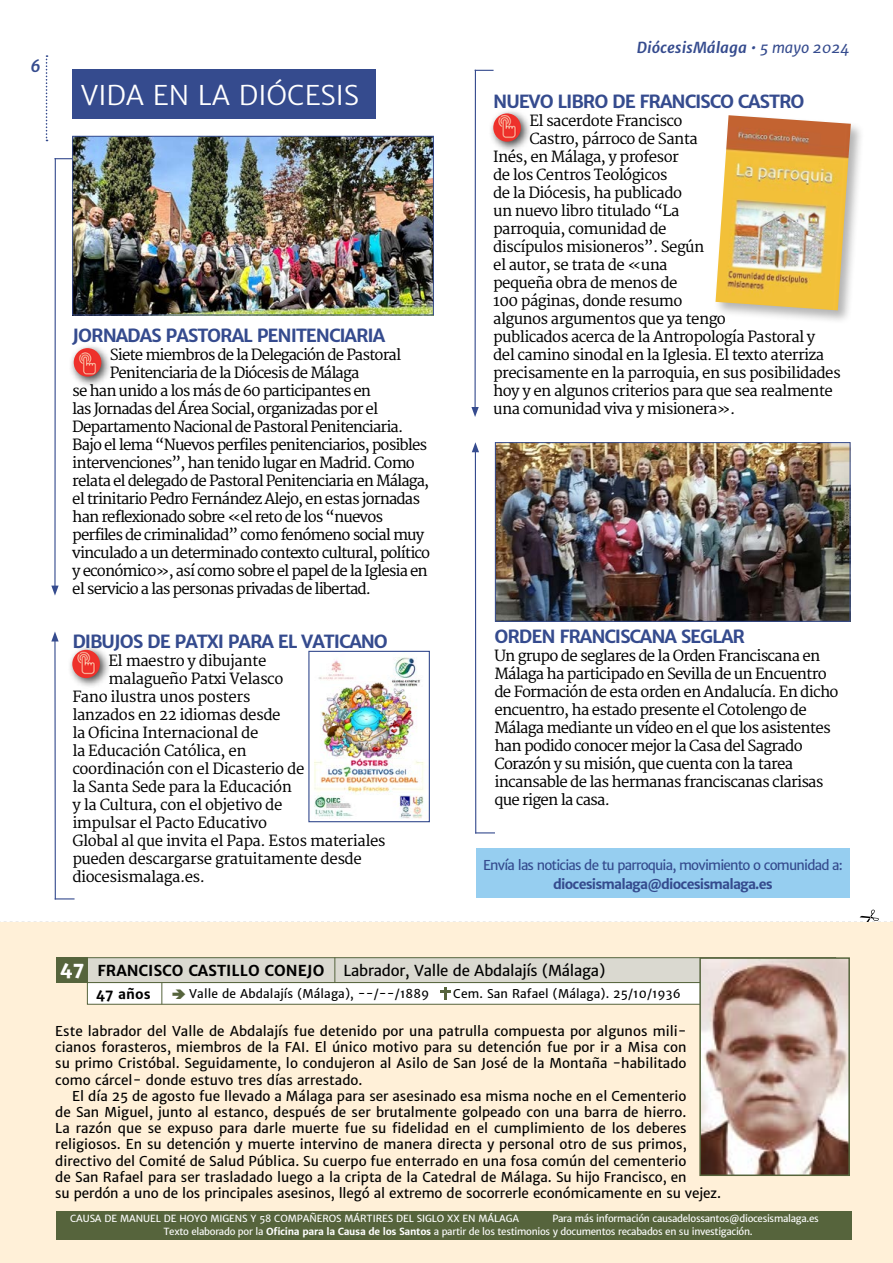
<style>
.page{position:relative;width:893px;height:1263px;background:#fff}
.page>*{position:absolute;margin:0;border:0;box-sizing:border-box;transform-origin:0 0}
.t1{font:27px "Merriweather Sans";color:#fff}
.t2{font:700 18px "Merriweather Sans";letter-spacing:-.06em;color:#354b8e}
.t3{font:italic 700 16.5px "Merriweather Sans";color:#354b8e}
.t4{font:15px/18px "Merriweather";letter-spacing:-.05em;color:#000}
.t5{font:15px "Merriweather";letter-spacing:-.03em;color:#000}
.t6{font:15px "Merriweather Sans";letter-spacing:-.015em;color:#000}
.t7{font:700 15px "Merriweather Sans";color:#000}
.t8{font:italic 700 15px "Merriweather Sans";color:#354b8e}
.t9{font:13.5px/16.2px "Merriweather Sans";color:#000;text-align:justify}
.t10{font:13.5px "Merriweather Sans";letter-spacing:-.06em;color:#354b8e}
.t11{font:700 13.5px "Merriweather Sans";letter-spacing:-.06em;color:#354b8e}
.t12{font:700 13.5px "Merriweather Sans";color:#000}
.t13{font:12px "Merriweather Sans";letter-spacing:.01em;color:#000}
.t14{font:9.75px/13.5px "Merriweather Sans";letter-spacing:-.03em;color:#fff}
.t15{font:9.75px "Merriweather Sans";letter-spacing:-.01em;color:#fff}
.s1{font-weight:400}
.s2{font-weight:800;font-size:18px;color:#fff}
.s3{font-weight:700}
</style>
<div class="page">
<svg style="left:46px;top:55px;width:2px;height:86px"></svg>
<div style="left:72px;top:70px;width:304px;height:49px;background:#354b8e"></div>
<hr style="left:475px;top:450px;width:1px;height:383px;background:#354b8e">
<svg style="left:472px;top:442px;width:7px;height:10px"></svg>
<svg style="left:475px;top:832px;width:20px;height:1px"></svg>
<div style="left:476px;top:848px;width:374px;height:49px;background:#96cef0"></div>
<div style="left:67px;top:645px;width:44px;height:44px;background:#000;opacity:.75"></div>
<img style="left:72px;top:650px;width:28px;height:28px;border-radius:14px">
<svg style="left:0;top:910px;width:893px;height:13px"></svg>
<div style="left:488px;top:108px;width:44px;height:45px;background:#000;opacity:.75"></div>
<img style="left:493px;top:113px;width:28px;height:29px;border-radius:14px">
<hr style="left:54px;top:158px;width:2px;height:430px;background:#354b8e">
<svg style="left:51px;top:586px;width:8px;height:10px"></svg>
<svg style="left:56px;top:158px;width:16px;height:1px"></svg>
<img style="left:74px;top:138px;width:358px;height:175px">
<div style="left:72px;top:136px;width:362px;height:179px;border:1px solid #354b8e"></div>
<div style="left:69px;top:343px;width:43px;height:45px;background:#000;opacity:.75"></div>
<img style="left:74px;top:348px;width:27px;height:29px">
<hr style="left:474px;top:70px;width:2px;height:339px;background:#354b8e">
<svg style="left:471px;top:407px;width:8px;height:10px"></svg>
<svg style="left:476px;top:70px;width:18px;height:1px"></svg>
<div style="left:714px;top:113px;width:151px;height:212px;background:#000;opacity:.3"></div>
<img style="left:715px;top:115px;width:136px;height:195px">
<img style="left:314px;top:657px;width:111px;height:162px">
<div style="left:308px;top:651px;width:122px;height:171px;border:1px solid #354b8e"></div>
<hr style="left:54px;top:639px;width:2px;height:260px;background:#354b8e">
<svg style="left:51px;top:631px;width:8px;height:10px"></svg>
<svg style="left:56px;top:898px;width:19px;height:1px"></svg>
<img style="left:497px;top:444px;width:351px;height:176px">
<div style="left:495px;top:442px;width:355px;height:180px;border:1px solid #354b8e"></div>
<div style="left:0;top:923px;width:893px;height:340px;background:#fff0d8"></div>
<div style="left:87px;top:957px;width:749px;height:26px;background:#dad9d0;border:1px solid #56643c"></div>
<div style="left:87px;top:982px;width:749px;height:23px;background:#fff;border:1px solid #56643c"></div>
<div style="left:56px;top:957px;width:31px;height:26px;background:#56643c"></div>
<svg style="left:440px;top:987px;width:10px;height:13px"></svg>
<svg style="left:161px;top:982px;width:1px;height:22px"></svg>
<svg style="left:334px;top:957px;width:1px;height:26px"></svg>
<div style="left:56px;top:1211px;width:795px;height:28px;background:#56643c"></div>
<img style="left:702px;top:960px;width:145px;height:213px">
<div style="left:699px;top:957px;width:151px;height:219px;border:2px solid #56643c"></div>
<p class="t3" style="left:31px;top:56px;width:12px">6</p>
<h1 class="t1" style="left:81px;top:79px;width:280px">VIDA EN LA DIÓCESIS</h1>
<p class="t2" style="left:72px;top:324px;width:315px">JORNADAS PASTORAL PENITENCIARIA</p>
<p class="t4" style="left:110px;top:346px;width:293px">Siete miembros de la Delegación de Pastoral</p>
<p class="t4" style="left:110px;top:364px;width:251px">Penitenciaria de la Diócesis de Málaga</p>
<p class="t4" style="left:72px;top:382px;width:300px">se han unido a los más de 60 participantes en</p>
<p class="t4" style="left:72px;top:400px;width:307px">las Jornadas del Área Social, organizadas por el</p>
<p class="t4" style="left:72px;top:418px;width:332px">Departamento Nacional de Pastoral Penitenciaria.</p>
<p class="t4" style="left:72px;top:436px;width:356px">Bajo el lema “Nuevos perfiles penitenciarios, posibles</p>
<p class="t4" style="left:72px;top:454px;width:344px">intervenciones”, han tenido lugar en Madrid. Como</p>
<p class="t4" style="left:72px;top:472px;width:358px">relata el delegado de Pastoral Penitenciaria en Málaga,</p>
<p class="t4" style="left:72px;top:490px;width:349px">el trinitario Pedro Fernández Alejo, en estas jornadas</p>
<p class="t4" style="left:72px;top:508px;width:312px">han reflexionado sobre «el reto de los “nuevos</p>
<p class="t4" style="left:72px;top:526px;width:353px">perfiles de criminalidad” como fenómeno social muy</p>
<p class="t4" style="left:72px;top:544px;width:359px">vinculado a un determinado contexto cultural, político</p>
<p class="t4" style="left:72px;top:562px;width:357px">y económico», así como sobre el papel de la Iglesia en</p>
<p class="t4" style="left:72px;top:580px;width:300px">el servicio a las personas privadas de libertad.</p>
<p class="t2" style="left:72px;top:630px;width:317px">DIBUJOS DE PATXI PARA EL VATICANO</p>
<p class="t5" style="left:108px;top:652px;width:160px">El maestro y dibujante</p>
<p class="t5" style="left:108px;top:670px;width:177px">malagueño Patxi Velasco</p>
<p class="t5" style="left:72px;top:688px;width:180px">Fano ilustra unos posters</p>
<p class="t5" style="left:72px;top:706px;width:210px">lanzados en 22 idiomas desde</p>
<p class="t5" style="left:72px;top:724px;width:188px">la Oficina Internacional de</p>
<p class="t5" style="left:72px;top:742px;width:176px">la Educación Católica, en</p>
<p class="t5" style="left:72px;top:760px;width:234px">coordinación con el Dicasterio de</p>
<p class="t5" style="left:72px;top:778px;width:221px">la Santa Sede para la Educación</p>
<p class="t5" style="left:72px;top:796px;width:212px">y la Cultura, con el objetivo de</p>
<p class="t5" style="left:72px;top:814px;width:196px">impulsar el Pacto Educativo</p>
<p class="t5" style="left:72px;top:832px;width:315px">Global al que invita el Papa. Estos materiales</p>
<p class="t5" style="left:72px;top:850px;width:291px">pueden descargarse gratuitamente desde</p>
<p class="t5" style="left:72px;top:868px;width:134px">diocesismalaga.es.</p>
<p class="t8" style="left:637px;top:39px;width:214px">DiócesisMálaga <span class="s1">• 5 mayo 2024</span></p>
<p class="t2" style="left:493px;top:90px;width:313px">NUEVO LIBRO DE FRANCISCO CASTRO</p>
<p class="t4" style="left:529px;top:112px;width:155px">El sacerdote Francisco</p>
<p class="t4" style="left:529px;top:130px;width:170px">Castro, párroco de Santa</p>
<p class="t4" style="left:493px;top:148px;width:187px">Inés, en Málaga, y profesor</p>
<p class="t4" style="left:493px;top:166px;width:176px">de los Centros Teológicos</p>
<p class="t4" style="left:493px;top:184px;width:190px">de la Diócesis, ha publicado</p>
<p class="t4" style="left:493px;top:202px;width:188px">un nuevo libro titulado “La</p>
<p class="t4" style="left:493px;top:220px;width:175px">parroquia, comunidad de</p>
<p class="t4" style="left:493px;top:238px;width:213px">discípulos misioneros”. Según</p>
<p class="t4" style="left:493px;top:256px;width:176px">el autor, se trata de «una</p>
<p class="t4" style="left:493px;top:274px;width:186px">pequeña obra de menos de</p>
<p class="t4" style="left:493px;top:292px;width:191px">100 páginas, donde resumo</p>
<p class="t4" style="left:493px;top:310px;width:234px">algunos argumentos que ya tengo</p>
<p class="t4" style="left:493px;top:328px;width:324px">publicados acerca de la Antropología Pastoral y</p>
<p class="t4" style="left:493px;top:346px;width:333px">del camino sinodal en la Iglesia. El texto aterriza</p>
<p class="t4" style="left:493px;top:364px;width:349px">precisamente en la parroquia, en sus posibilidades</p>
<p class="t4" style="left:493px;top:382px;width:341px">hoy y en algunos criterios para que sea realmente</p>
<p class="t4" style="left:493px;top:400px;width:244px">una comunidad viva y misionera».</p>
<p class="t2" style="left:494px;top:626px;width:252px">ORDEN FRANCISCANA SEGLAR</p>
<p class="t4" style="left:494px;top:648px;width:346px">Un grupo de seglares de la Orden Franciscana en Málaga ha participado en Sevilla de un Encuentro de Formación de esta orden en Andalucía. En dicho encuentro, ha estado presente el Cotolengo de Málaga mediante un vídeo en el que los asistentes han podido conocer mejor la Casa del Sagrado Corazón y su misión, que cuenta con la tarea incansable de las hermanas franciscanas clarisas que rigen la casa.</p>
<p class="t10" style="left:483px;top:856px;width:361px">Envía las noticias de tu parroquia, movimiento o comunidad a:</p>
<p class="t11" style="left:553px;top:876px;width:221px">diocesismalaga@diocesismalaga.es</p>
<p class="t7" style="left:60px;top:961px;width:266px"><span class="s2">47</span> FRANCISCO CASTILLO CONEJO</p>
<p class="t6" style="left:344px;top:961px;width:263px">Labrador, Valle de Abdalajís (Málaga)</p>
<p class="t12" style="left:96px;top:985px;width:56px">47 años</p>
<p class="t13" style="left:189px;top:986px;width:242px">Valle de Abdalajís (Málaga), --/--/1889</p>
<p class="t13" style="left:453px;top:986px;width:229px">Cem. San Rafael (Málaga). 25/10/1936</p>
<p class="t9" style="left:55px;top:1023px;width:633px">Este labrador del Valle de Abdalajís fue detenido por una patrulla compuesta por algunos mili&shy;cianos forasteros, miembros de la FAI. El único motivo para su detención fue por ir a Misa con su primo Cristóbal. Seguidamente, lo condujeron al Asilo de San José de la Montaña -habilitado como cárcel- donde estuvo tres días arrestado.</p>
<p class="t9" style="left:55px;top:1088px;width:667px;text-align:left;text-indent:17px">El día 25 de agosto fue llevado a Málaga para ser asesinado esa misma noche en el Cementerio<br>de San Miguel, junto al estanco, después de ser brutalmente golpeado con una barra de hierro.<br>La razón que se expuso para darle muerte fue su fidelidad en el cumplimiento de los deberes religiosos. En su detención y muerte intervino de manera directa y personal otro de sus primos, directivo del Comité de Salud Pública. Su cuerpo fue enterrado en una fosa común del cementerio<br>de San Rafael para ser trasladado luego a la cripta de la Catedral de Málaga. Su hijo Francisco, en<br>su perdón a uno de los principales asesinos, llegó al extremo de socorrerle económicamente en su vejez.</p>
<p class="t15" style="left:70px;top:1212px;width:451px">CAUSA DE MANUEL DE HOYO MIGENS Y 58 COMPAÑEROS MÁRTIRES DEL SIGLO XX EN MÁLAGA</p>
<p class="t14" style="left:163px;top:1211px;width:657px;text-indent:389px">Para más información causadelossantos@diocesismalaga.es<br>Texto elaborado por la <span class="s3">Oficina para la Causa de los Santos</span> a partir de los testimonios y documentos recabados en su investigación.</p>
</div>
